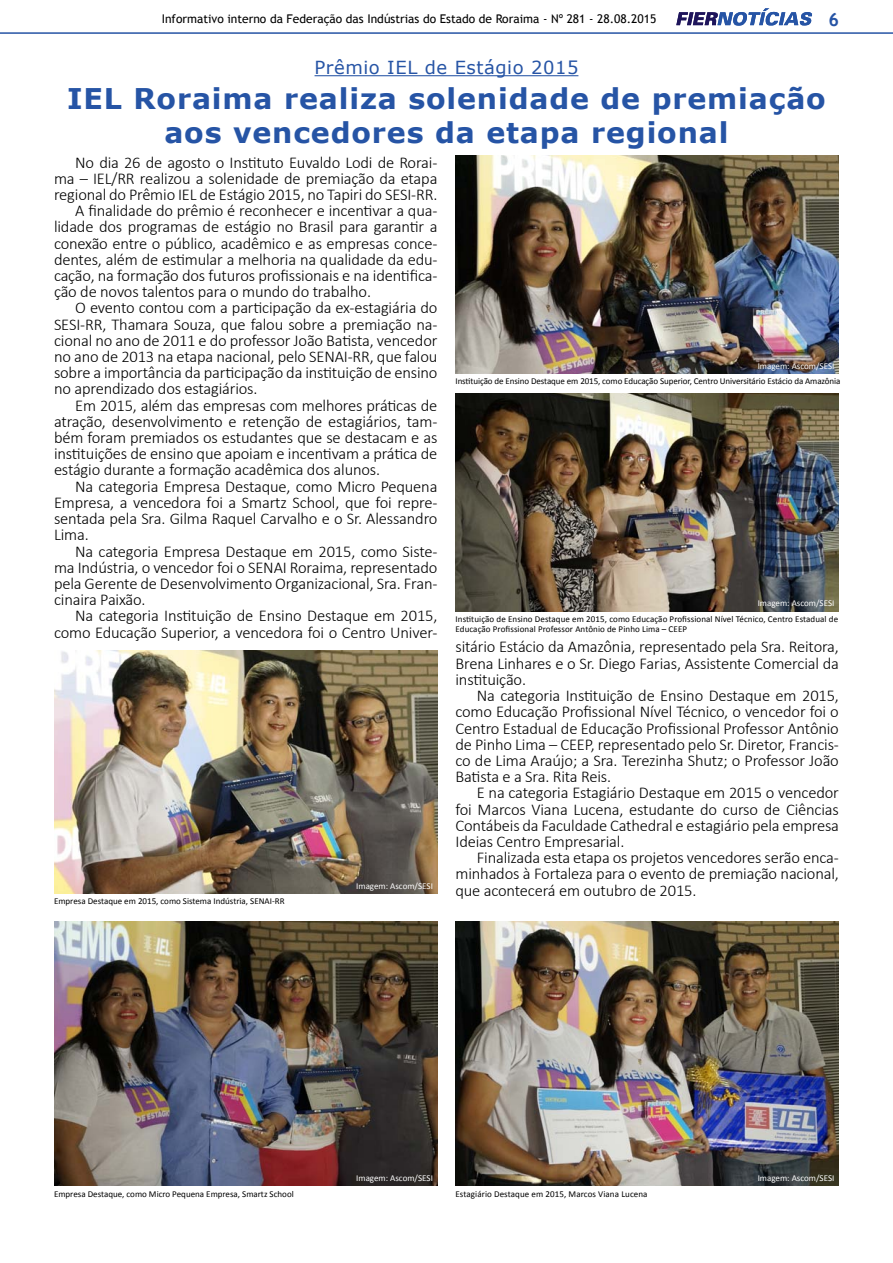
<style>
.page{position:relative;width:893px;height:1263px;background:#fff}
.page>*{position:absolute;margin:0;border:0;box-sizing:border-box;transform-origin:0 0}
.t1{font:700 28.5px/34.5px "Verdana";letter-spacing:.03em;color:#2654a5;text-align:center}
.t2{font:18px "Verdana";letter-spacing:.03em;color:#2654a5}
.t3{font:700 18px "Trebuchet MS";color:#2654a5}
.t4{font:300 16.5px/16.2px "Calibri";letter-spacing:-.01em;color:#000;text-align:justify}
.t5{font:12px "Trebuchet MS";color:#000}
.t6{font:9px/10.8px "Calibri";color:#000}
.t7{font:9px "Calibri";color:#fff}
</style>
<div class="page">
<svg style="left:676px;top:8px;width:136px;height:18px"></svg>
<hr style="left:0;top:32px;width:893px;height:2px;background:#2654a5">
<hr style="left:315px;top:75px;width:263px;height:1px;background:#2654a5">
<img style="left:54px;top:651px;width:383px;height:242px">
<img style="left:455px;top:155px;width:384px;height:218px">
<img style="left:455px;top:393px;width:384px;height:218px">
<img style="left:54px;top:922px;width:383px;height:263px">
<img style="left:455px;top:922px;width:384px;height:263px">
<p class="t5" style="left:162px;top:11px;width:496px">Informativo interno da Federação das Indústrias do Estado de Roraima - Nº 281 - 28.08.2015</p>
<p class="t3" style="left:828px;top:8px;width:12px">6</p>
<p class="t2" style="left:315px;top:55px;width:265px">Prêmio IEL de Estágio 2015</p>
<h1 class="t1" style="left:67px;top:80px;width:760px">IEL Roraima realiza solenidade de premiação aos vencedores da etapa regional</h1>
<p class="t4" style="left:75px;top:154px;width:364px">No dia 26 de agosto o Instituto Euvaldo Lodi de Rorai-</p>
<p class="t4" style="left:54px;top:170px;width:385px">ma – IEL/RR realizou a solenidade de premiação da etapa</p>
<p class="t4" style="left:54px;top:186px;width:385px">regional do Prêmio IEL de Estágio 2015, no Tapiri do SESI-RR.</p>
<p class="t4" style="left:75px;top:202px;width:364px">A finalidade do prêmio é reconhecer e incentivar a qua-</p>
<p class="t4" style="left:54px;top:219px;width:385px">lidade dos programas de estágio no Brasil para garantir a</p>
<p class="t4" style="left:54px;top:235px;width:385px">conexão entre o público, acadêmico e as empresas conce-</p>
<p class="t4" style="left:54px;top:251px;width:385px">dentes, além de estimular a melhoria na qualidade da edu-</p>
<p class="t4" style="left:54px;top:267px;width:385px">cação, na formação dos futuros profissionais e na identifica-</p>
<p class="t4" style="left:54px;top:283px;width:319px">ção de novos talentos para o mundo do trabalho.</p>
<p class="t4" style="left:75px;top:300px;width:364px">O evento contou com a participação da ex-estagiária do</p>
<p class="t4" style="left:54px;top:316px;width:385px">SESI-RR, Thamara Souza, que falou sobre a premiação na-</p>
<p class="t4" style="left:54px;top:332px;width:385px">cional no ano de 2011 e do professor João Batista, vencedor</p>
<p class="t4" style="left:54px;top:348px;width:385px">no ano de 2013 na etapa nacional, pelo SENAI-RR, que falou</p>
<p class="t4" style="left:54px;top:364px;width:385px">sobre a importância da participação da instituição de ensino</p>
<p class="t4" style="left:54px;top:381px;width:205px">no aprendizado dos estagiários.</p>
<p class="t4" style="left:75px;top:397px;width:364px">Em 2015, além das empresas com melhores práticas de</p>
<p class="t4" style="left:54px;top:413px;width:385px">atração, desenvolvimento e retenção de estagiários, tam-</p>
<p class="t4" style="left:54px;top:429px;width:385px">bém foram premiados os estudantes que se destacam e as</p>
<p class="t4" style="left:54px;top:445px;width:385px">instituições de ensino que apoiam e incentivam a prática de</p>
<p class="t4" style="left:54px;top:462px;width:328px">estágio durante a formação acadêmica dos alunos.</p>
<p class="t4" style="left:75px;top:478px;width:364px">Na categoria Empresa Destaque, como Micro Pequena</p>
<p class="t4" style="left:54px;top:494px;width:385px">Empresa, a vencedora foi a Smartz School, que foi repre-</p>
<p class="t4" style="left:54px;top:510px;width:385px">sentada pela Sra. Gilma Raquel Carvalho e o Sr. Alessandro</p>
<p class="t4" style="left:54px;top:527px;width:36px">Lima.</p>
<p class="t4" style="left:75px;top:543px;width:364px">Na categoria Empresa Destaque em 2015, como Siste-</p>
<p class="t4" style="left:54px;top:559px;width:385px">ma Indústria, o vencedor foi o SENAI Roraima, representado</p>
<p class="t4" style="left:54px;top:575px;width:385px">pela Gerente de Desenvolvimento Organizacional, Sra. Fran-</p>
<p class="t4" style="left:54px;top:591px;width:93px">cinaira Paixão.</p>
<p class="t4" style="left:75px;top:608px;width:364px">Na categoria Instituição de Ensino Destaque em 2015,</p>
<p class="t4" style="left:54px;top:624px;width:385px">como Educação Superior, a vencedora foi o Centro Univer-</p>
<p class="t4" style="left:455px;top:639px;width:385px">sitário Estácio da Amazônia, representado pela Sra. Reitora, Brena Linhares e o Sr. Diego Farias, Assistente Comercial da instituição.</p>
<p class="t4" style="left:455px;top:687px;width:385px;text-indent:21px">Na categoria Instituição de Ensino Destaque em 2015, como Educação Profissional Nível Técnico, o vencedor foi o Centro Estadual de Educação Profissional Professor Antônio de Pinho Lima – CEEP, representado pelo Sr. Diretor, Francis&shy;co de Lima Araújo; a Sra. Terezinha Shutz; o Professor João Batista e a Sra. Rita Reis.</p>
<p class="t4" style="left:455px;top:784px;width:385px;text-indent:21px">E na categoria Estagiário Destaque em 2015 o vencedor foi Marcos Viana Lucena, estudante do curso de Ciências Contábeis da Faculdade Cathedral e estagiário pela empresa Ideias Centro Empresarial.</p>
<p class="t4" style="left:455px;top:849px;width:385px;text-indent:21px">Finalizada esta etapa os projetos vencedores serão enca&shy;minhados à Fortaleza para o evento de premiação nacional, que acontecerá em outubro de 2015.</p>
<p class="t6" style="left:54px;top:895px;width:232px">Empresa Destaque em 2015, como Sistema Indústria, SENAI-RR</p>
<p class="t7" style="left:758px;top:360px;width:78px">Imagem: Ascom/SESI</p>
<p class="t6" style="left:455px;top:376px;width:386px">Instituição de Ensino Destaque em 2015, como Educação Superior, Centro Universitário Estácio da Amazônia</p>
<p class="t7" style="left:758px;top:598px;width:78px">Imagem: Ascom/SESI</p>
<p class="t6" style="left:455px;top:613px;width:384px">Instituição de Ensino Destaque em 2015, como Educação Profissional Nível Técnico, Centro Estadual de<br>Educação Profissional Professor Antônio de Pinho Lima – CEEP</p>
<p class="t7" style="left:356px;top:880px;width:78px">Imagem: Ascom/SESI</p>
<p class="t7" style="left:356px;top:1172px;width:78px">Imagem: Ascom/SESI</p>
<p class="t7" style="left:758px;top:1172px;width:78px">Imagem: Ascom/SESI</p>
<p class="t6" style="left:54px;top:1188px;width:241px">Empresa Destaque, como Micro Pequena Empresa, Smartz School</p>
<p class="t6" style="left:455px;top:1188px;width:194px">Estagiário Destaque em 2015, Marcos Viana Lucena</p>
</div>
